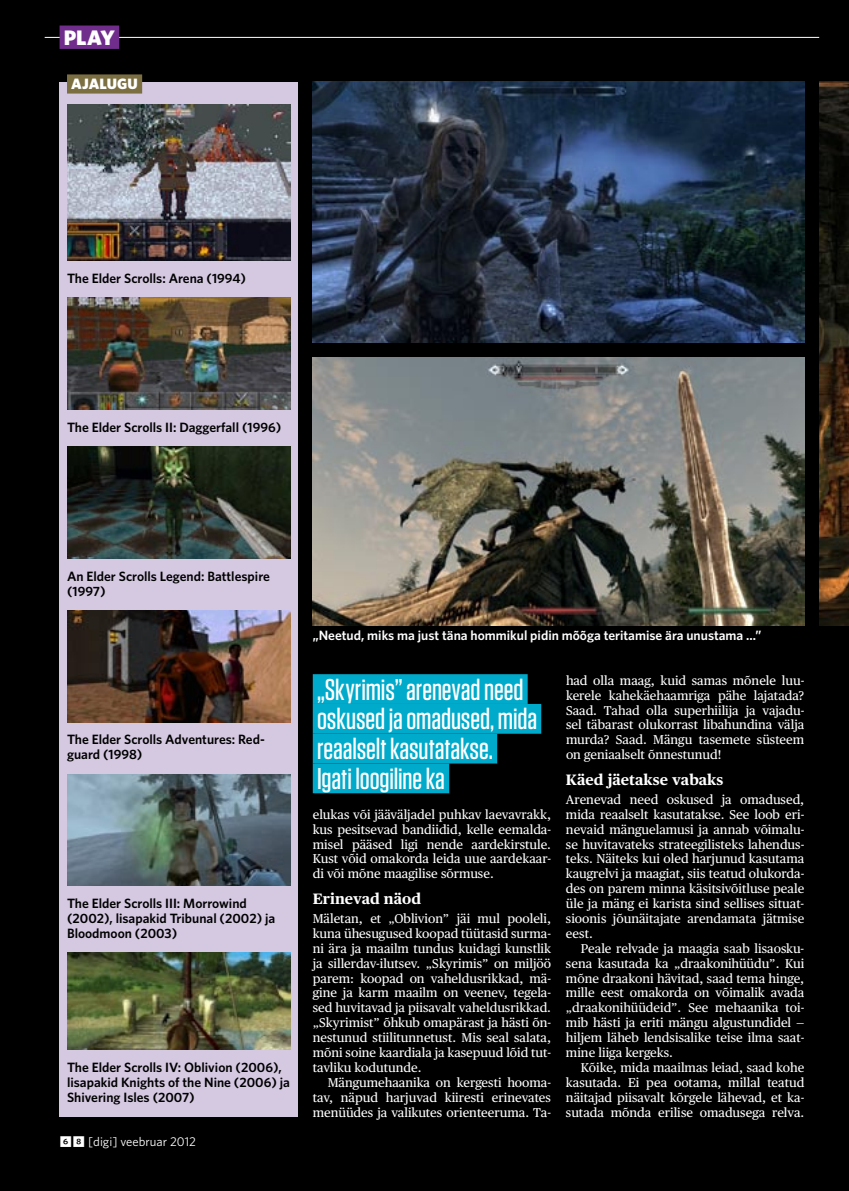
<style>
.page{position:relative;width:849px;height:1191px;background:#fff}
.page>*{position:absolute;margin:0;border:0;box-sizing:border-box;transform-origin:0 0}
.t1{font:500 30px/29.7px "Tungsten";color:#fff}
.t2{font:900 21px "Whitney";color:#fff}
.t3{font:700 15px "Publico Text";color:#fff}
.t4{font:900 15px "Whitney";letter-spacing:.005em;color:#fff}
.t5{font:600 13.5px/14.9px "Whitney";color:#000}
.t6{font:600 13.5px "Whitney";color:#fff}
.t7{font:12.75px/14.9px "Publico Text";color:#fff;text-align:justify}
.t8{font:12.75px "Whitney";color:#fff}
.s1{font-family:"Whitney Index Black Sq Bd"}
</style>
<div class="page">
<div style="left:0;top:0;width:848px;height:1191px;background:#000"></div>
<div style="left:60px;top:82px;width:238px;height:1034px;background:#d5c9e2"></div>
<div style="left:67px;top:74px;width:75px;height:20px;background:#7b6e41"></div>
<img style="left:67px;top:104px;width:223px;height:156px">
<img style="left:313px;top:357px;width:491px;height:268px">
<img style="left:313px;top:82px;width:491px;height:260px">
<img style="left:819px;top:82px;width:29px;height:543px">
<div style="left:313px;top:674px;width:214px;height:30px;background:#00aaca"></div>
<div style="left:313px;top:704px;width:228px;height:29px;background:#00aaca"></div>
<div style="left:313px;top:733px;width:184px;height:30px;background:#00aaca"></div>
<div style="left:313px;top:763px;width:136px;height:30px;background:#00aaca"></div>
<img style="left:67px;top:298px;width:223px;height:111px">
<img style="left:67px;top:446px;width:223px;height:112px">
<img style="left:67px;top:610px;width:223px;height:112px">
<img style="left:67px;top:774px;width:223px;height:111px">
<img style="left:67px;top:952px;width:223px;height:97px">
<hr style="left:45px;top:37px;width:774px;height:1px;background:#fff">
<div style="left:60px;top:26px;width:59px;height:23px;background:#702d8c"></div>
<h2 class="t2" style="left:64px;top:25px;width:53px">PLAY</h2>
<p class="t4" style="left:71px;top:75px;width:68px">AJALUGU</p>
<p class="t5" style="left:67px;top:270px;width:180px">The Elder Scrolls: Arena (1994)</p>
<p class="t5" style="left:67px;top:419px;width:216px">The Elder Scrolls II: Daggerfall (1996)</p>
<p class="t5" style="left:67px;top:568px;width:204px">An Elder Scrolls Legend: Battlespire (1997)</p>
<p class="t5" style="left:67px;top:732px;width:199px">The Elder Scrolls Adventures: Red&shy;guard (1998)</p>
<p class="t5" style="left:67px;top:895px;width:210px">The Elder Scrolls III: Morrowind (2002), lisapakid Tribunal (2002) ja<br>Bloodmoon (2003)</p>
<p class="t5" style="left:67px;top:1059px;width:224px">The Elder Scrolls IV: Oblivion (2006), lisapakid Knights of the Nine (2006) ja<br>Shivering Isles (2007)</p>
<p class="t8" style="left:60px;top:1134px;width:138px"><span class="s1">68</span> [digi] veebruar 2012</p>
<p class="t6" style="left:313px;top:627px;width:450px">„Neetud, miks ma just täna hommikul pidin mõõga teritamise ära unustama ...”</p>
<h1 class="t1" style="left:317px;top:675px;width:221px">„Skyrimis” arenevad need oskused ja omadused, mida reaalselt kasutatakse.<br>Igati loogiline ka</h1>
<p class="t7" style="left:566px;top:673px;width:240px">had olla maag, kuid samas mõnele luu&shy;kerele kahekäehaamriga pähe lajatada?<br>Saad. Tahad olla superhiilija ja vajadu&shy;sel täbarast olukorrast libahundina välja murda? Saad. Mängu tasemete süsteem on geniaalselt õnnestunud!</p>
<p class="t3" style="left:566px;top:770px;width:159px">Käed jäetakse vabaks</p>
<p class="t7" style="left:566px;top:792px;width:240px">Arenevad need oskused ja omadused, mida reaalselt kasutatakse. See loob eri&shy;nevaid mänguelamusi ja annab võimalu&shy;se huvitavateks strateegilisteks lahendus&shy;teks. Näiteks kui oled harjunud kasutama kaugrelvi ja maagiat, siis teatud olukorda&shy;des on parem minna käsitsivõitluse peale üle ja mäng ei karista sind sellises situat&shy;sioonis jõunäitajate arendamata jätmise eest.</p>
<p class="t7" style="left:566px;top:941px;width:240px;text-indent:15px">Peale relvade ja maagia saab lisaosku&shy;sena kasutada ka „draakonihüüdu”. Kui mõne draakoni hävitad, saad tema hinge, mille eest omakorda on võimalik avada „draakonihüüdeid”. See mehaanika toi&shy;mib hästi ja eriti mängu algustundidel — hiljem läheb lendsisalike teise ilma saat&shy;mine liiga kergeks.</p>
<p class="t7" style="left:566px;top:1060px;width:240px;text-indent:15px">Kõike, mida maailmas leiad, saad kohe kasutada. Ei pea ootama, millal teatud näitajad piisavalt kõrgele lähevad, et ka&shy;sutada mõnda erilise omadusega relva.</p>
<p class="t7" style="left:313px;top:807px;width:240px">elukas või jääväljadel puhkav laevavrakk, kus pesitsevad bandiidid, kelle eemalda&shy;misel pääsed ligi nende aardekirstule.<br>Kust võid omakorda leida uue aardekaar&shy;di või mõne maagilise sõrmuse.</p>
<p class="t3" style="left:313px;top:889px;width:110px">Erinevad näod</p>
<p class="t7" style="left:313px;top:911px;width:240px">Mäletan, et „Oblivion” jäi mul pooleli, kuna ühesugused koopad tüütasid surma&shy;ni ära ja maailm tundus kuidagi kunstlik ja sillerdav-ilutsev. „Skyrimis” on miljöö parem: koopad on vaheldusrikkad, mä&shy;gine ja karm maailm on veenev, tegela&shy;sed huvitavad ja piisavalt vaheldusrikkad. „Skyrimist” õhkub omapärast ja hästi õn&shy;nestunud stiilitunnetust. Mis seal salata, mõni soine kaardiala ja kasepuud lõid tut&shy;tavliku kodutunde.</p>
<p class="t7" style="left:313px;top:1074px;width:240px;text-indent:15px">Mängumehaanika on kergesti hooma&shy;tav, näpud harjuvad kiiresti erinevates menüüdes ja valikutes orienteeruma. Ta-</p>
</div>
